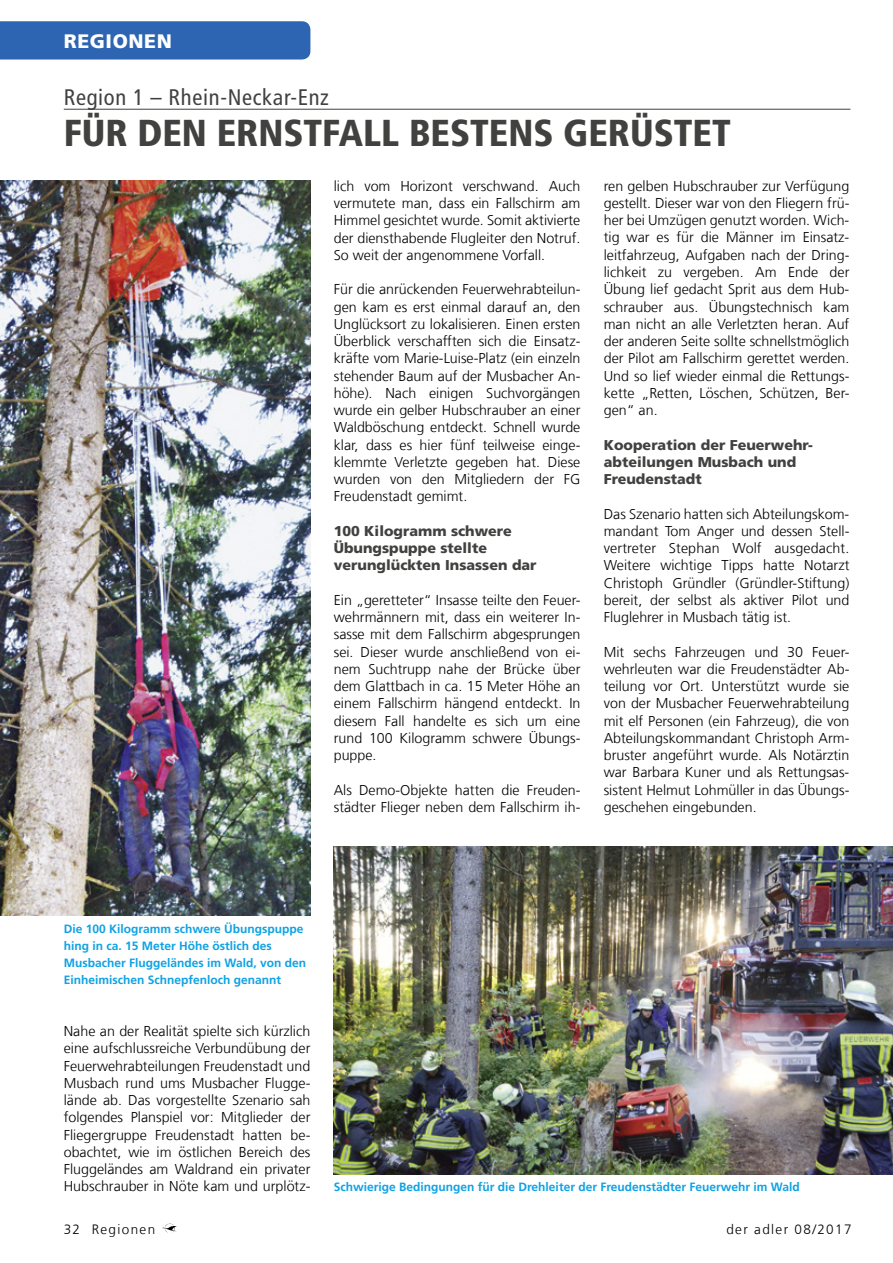
<style>
.page{position:relative;width:893px;height:1263px;background:#fff}
.page>*{position:absolute;margin:0;border:0;box-sizing:border-box;transform-origin:0 0}
.t1{font:900 condensed 37.5px "Frutiger LT Com";color:#414140}
.t2{font:condensed 22.5px "Frutiger LT Com";letter-spacing:.03em;color:#414140}
.t3{font:900 19.5px "Frutiger LT Com";letter-spacing:.03em;color:#fff}
.t4{font:300 14.25px/17.2px "Frutiger LT Com";color:#000;text-align:justify}
.t5{font:900 14.25px/17.2px "Frutiger LT Com";color:#414140}
.t6{font:300 13.5px "Frutiger LT Com";letter-spacing:.1em;color:#000}
.t7{font:700 12px/17.2px "Frutiger LT Com";color:#0fa2e3}
</style>
<div class="page">
<img style="left:162px;top:1223px;width:15px;height:10px">
<hr style="left:64px;top:109px;width:786px;height:1px;background:#414140">
<img style="left:334px;top:846px;width:559px;height:328px">
<img style="left:0;top:181px;width:310px;height:734px">
<div style="left:0;top:21px;width:310px;height:39px;background:#2e65b3"></div>
<h3 class="t3" style="left:64px;top:29px;width:110px">REGIONEN</h3>
<h2 class="t2" style="left:64px;top:84px;width:267px">Region 1 – Rhein-Neckar-Enz</h2>
<h1 class="t1" style="left:64px;top:111px;width:668px">FÜR DEN ERNSTFALL BESTENS GERÜSTET</h1>
<p class="t4" style="left:334px;top:177px;width:248px">lich vom Horizont verschwand. Auch vermutete man, dass ein Fallschirm am Himmel gesichtet wurde. Somit aktivierte der diensthabende Flugleiter den Notruf.<br>So weit der angenommene Vorfall.</p>
<p class="t4" style="left:334px;top:281px;width:248px">Für die anrückenden Feuerwehrabteilun&shy;gen kam es erst einmal darauf an, den Unglücksort zu lokalisieren. Einen ersten Überblick verschafften sich die Einsatz&shy;kräfte vom Marie-Luise-Platz (ein einzeln stehender Baum auf der Musbacher An&shy;höhe). Nach einigen Suchvorgängen wurde ein gelber Hubschrauber an einer Waldböschung entdeckt. Schnell wurde klar, dass es hier fünf teilweise einge&shy;klemmte Verletzte gegeben hat. Diese wurden von den Mitgliedern der FG Freudenstadt gemimt.</p>
<p class="t5" style="left:334px;top:522px;width:204px">100 Kilogramm schwere<br>Übungspuppe stellte verunglückten Insassen dar</p>
<p class="t4" style="left:334px;top:591px;width:248px">Ein „geretteter“ Insasse teilte den Feuer&shy;wehrmännern mit, dass ein weiterer In&shy;sasse mit dem Fallschirm abgesprungen sei. Dieser wurde anschließend von ei&shy;nem Suchtrupp nahe der Brücke über dem Glattbach in ca. 15 Meter Höhe an einem Fallschirm hängend entdeckt. In diesem Fall handelte es sich um eine rund 100 Kilogramm schwere Übungs&shy;puppe.</p>
<p class="t4" style="left:334px;top:781px;width:248px">Als Demo-Objekte hatten die Freuden&shy;städter Flieger neben dem Fallschirm ih-</p>
<p class="t4" style="left:604px;top:177px;width:247px">ren gelben Hubschrauber zur Verfügung gestellt. Dieser war von den Fliegern frü&shy;her bei Umzügen genutzt worden. Wich&shy;tig war es für die Männer im Einsatz&shy;leitfahrzeug, Aufgaben nach der Dring&shy;lichkeit zu vergeben. Am Ende der Übung lief gedacht Sprit aus dem Hub&shy;schrauber aus. Übungstechnisch kam man nicht an alle Verletzten heran. Auf der anderen Seite sollte schnellstmöglich der Pilot am Fallschirm gerettet werden.<br>Und so lief wieder einmal die Rettungs&shy;kette „Retten, Löschen, Schützen, Ber&shy;gen“ an.</p>
<p class="t5" style="left:604px;top:436px;width:211px">Kooperation der Feuerwehr&shy;abteilungen Musbach und<br>Freudenstadt</p>
<p class="t4" style="left:604px;top:505px;width:247px">Das Szenario hatten sich Abteilungskom&shy;mandant Tom Anger und dessen Stell&shy;vertreter Stephan Wolf ausgedacht.<br>Weitere wichtige Tipps hatte Notarzt Christoph Gründler (Gründler-Stiftung) bereit, der selbst als aktiver Pilot und Fluglehrer in Musbach tätig ist.</p>
<p class="t4" style="left:604px;top:643px;width:247px">Mit sechs Fahrzeugen und 30 Feuer&shy;wehrleuten war die Freudenstädter Ab&shy;teilung vor Ort. Unterstützt wurde sie von der Musbacher Feuerwehrabteilung mit elf Personen (ein Fahrzeug), die von Abteilungskommandant Christoph Arm&shy;bruster angeführt wurde. Als Notärztin war Barbara Kuner und als Rettungsas&shy;sistent Helmut Lohmüller in das Übungs&shy;geschehen eingebunden.</p>
<p class="t7" style="left:64px;top:920px;width:244px">Die 100 Kilogramm schwere Übungspuppe hing in ca. 15 Meter Höhe östlich des Musbacher Fluggeländes im Wald, von den Einheimischen Schnepfenloch genannt</p>
<p class="t4" style="left:64px;top:1022px;width:248px">Nahe an der Realität spielte sich kürzlich eine aufschlussreiche Verbundübung der Feuerwehrabteilungen Freudenstadt und Musbach rund ums Musbacher Flugge&shy;lände ab. Das vorgestellte Szenario sah folgendes Planspiel vor: Mitglieder der Fliegergruppe Freudenstadt hatten be&shy;obachtet, wie im östlichen Bereich des Fluggeländes am Waldrand ein privater Hubschrauber in Nöte kam und urplötz-</p>
<p class="t7" style="left:334px;top:1178px;width:467px">Schwierige Bedingungen für die Drehleiter der Freudenstädter Feuerwehr im Wald</p>
<p class="t6" style="left:64px;top:1221px;width:93px">32 Regionen</p>
<p class="t6" style="left:726px;top:1221px;width:127px">der adler 08/2017</p>
</div>
